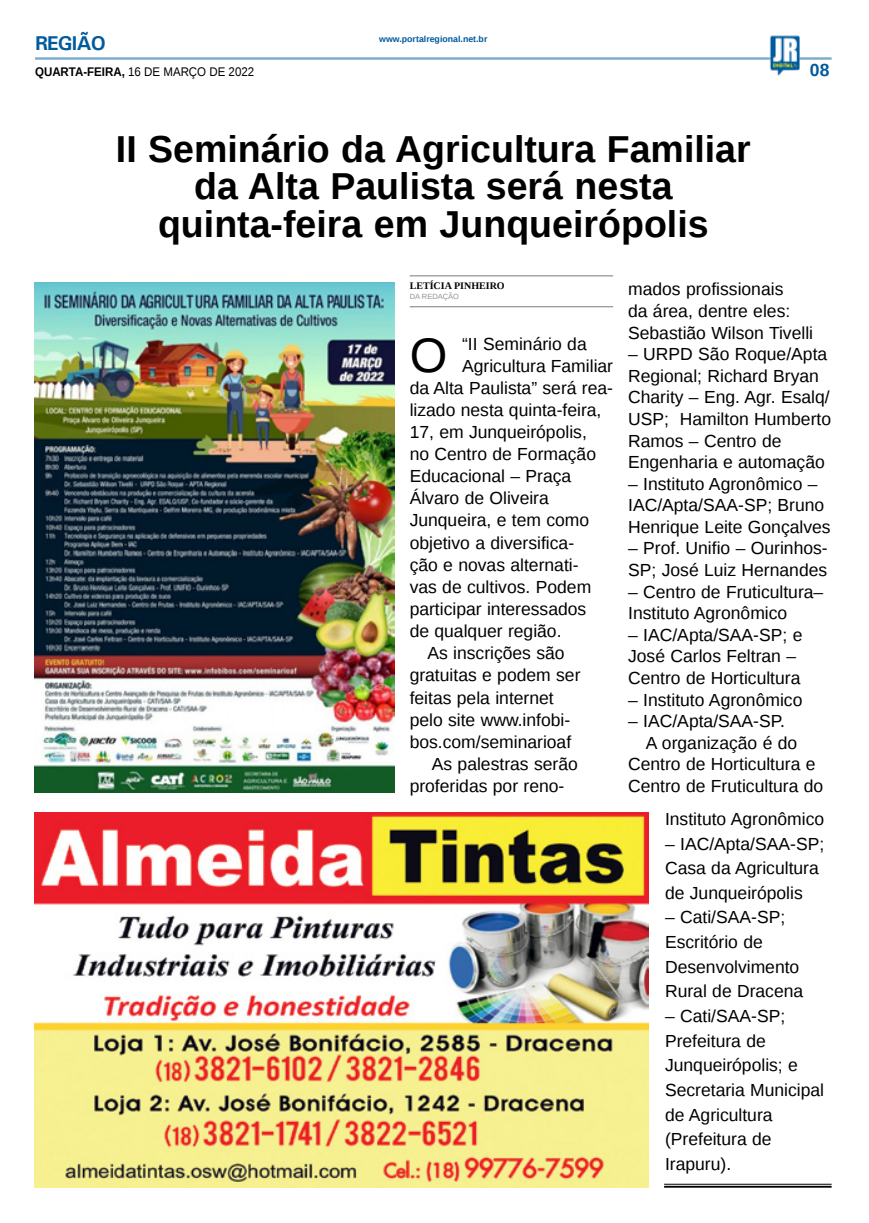
<style>
.page{position:relative;width:869px;height:1223px;background:#fff}
.page>*{position:absolute;margin:0;border:0;box-sizing:border-box;transform-origin:0 0}
.MATÉRIA{font:48.38px "Liberation Sans";color:#000}
.TÍTULO{font:700 37.5px/37.5px "Liberation Sans";color:#000;text-align:center}
.TITULO_PG{font:700 20px "Univers";letter-spacing:-.04em;color:#005a9e}
.MATÉRIA-2{font:17.5px/21.6px "Liberation Sans";color:#000}
.TÍTULO-2{font:700 17.5px "Liberation Sans";color:#005a9e}
.DATA_PG{font:12.5px "Liberation Sans";color:#000;scale:.92 1}
.CRÉDITO_NOME{font:700 10px "Liberation Serif";color:#000}
.DATA_PG-2{font:700 8.75px "Liberation Sans";color:#005a9e}
.CRÉDITO_MATÉRIA{font:7.5px "Liberation Sans";color:#939598}
.s1{font-weight:700}
</style>
<div class="page">
<hr style="left:35px;top:57px;width:796px;height:3px;background:#005a9e">
<img style="left:769px;top:36px;width:30px;height:40px">
<img style="left:35px;top:812px;width:613px;height:375px">
<hr style="left:663px;top:1183px;width:168px;height:1px;background:#000">
<hr style="left:663px;top:1185px;width:168px;height:2px;background:#000">
<img style="left:35px;top:282px;width:359px;height:510px">
<hr style="left:409px;top:275px;width:204px;height:1px;background:#939598">
<hr style="left:409px;top:306px;width:204px;height:1px;background:#939598">
<p class="TITULO_PG" style="left:35px;top:31px;width:72px">REGIÃO</p>
<p class="DATA_PG" style="left:35px;top:65px;width:240px"><span class="s1">QUARTA-FEIRA,</span> 16 DE MARÇO DE 2022</p>
<p class="DATA_PG-2" style="left:379px;top:33px;width:110px">www.portalregional.net.br</p>
<p class="TÍTULO-2" style="left:809px;top:58px;width:21px">08</p>
<p class="TÍTULO" style="left:116px;top:129px;width:636px">II Seminário da Agricultura Familiar da Alta Paulista será nesta</p>
<p class="TÍTULO" style="left:158px;top:204px;width:552px">quinta-feira em Junqueirópolis</p>
<p class="CRÉDITO_NOME" style="left:409px;top:279px;width:96px">LETÍCIA PINHEIRO</p>
<p class="CRÉDITO_MATÉRIA" style="left:409px;top:292px;width:51px">DA REDAÇÃO</p>
<p class="MATÉRIA" style="left:409px;top:327px;width:39px">O</p>
<p class="MATÉRIA-2" style="left:462px;top:334px;width:126px">“II Seminário da</p>
<p class="MATÉRIA-2" style="left:628px;top:279px;width:186px">mados profissionais<br>da área, dentre eles:<br>Sebastião Wilson Tivelli</p>
<p class="MATÉRIA-2" style="left:628px;top:344px;width:204px">– URPD São Roque/Apta<br>Regional; Richard Bryan<br>Charity – Eng. Agr. Esalq/<br>USP; Hamilton Humberto<br>Ramos – Centro de<br>Engenharia e automação</p>
<p class="MATÉRIA-2" style="left:628px;top:473px;width:204px">– Instituto Agronômico –<br>IAC/Apta/SAA-SP; Bruno<br>Henrique Leite Gonçalves</p>
<p class="MATÉRIA-2" style="left:628px;top:538px;width:201px">– Prof. Unifio – Ourinhos-<br>SP; José Luiz Hernandes</p>
<p class="MATÉRIA-2" style="left:628px;top:581px;width:197px">– Centro de Fruticultura–<br>Instituto Agronômico</p>
<p class="MATÉRIA-2" style="left:628px;top:624px;width:176px">– IAC/Apta/SAA-SP; e<br>José Carlos Feltran –<br>Centro de Horticultura</p>
<p class="MATÉRIA-2" style="left:628px;top:689px;width:176px">– Instituto Agronômico</p>
<p class="MATÉRIA-2" style="left:628px;top:711px;width:158px">– IAC/Apta/SAA-SP.</p>
<p class="MATÉRIA-2" style="left:628px;top:732px;width:197px;text-align:center">A organização é do<br>Centro de Horticultura e<br>Centro de Fruticultura do</p>
<p class="MATÉRIA-2" style="left:664px;top:808px;width:161px">Instituto Agronômico</p>
<p class="MATÉRIA-2" style="left:664px;top:832px;width:161px;line-height:24.6px">– IAC/Apta/SAA-SP;<br>Casa da Agricultura de Junqueirópolis</p>
<p class="MATÉRIA-2" style="left:664px;top:905px;width:140px;line-height:24.6px">– Cati/SAA-SP;<br>Escritório de<br>Desenvolvimento<br>Rural de Dracena</p>
<p class="MATÉRIA-2" style="left:664px;top:1004px;width:161px;line-height:24.6px">– Cati/SAA-SP;<br>Prefeitura de<br>Junqueirópolis; e<br>Secretaria Municipal de Agricultura (Prefeitura de<br>Irapuru).</p>
<p class="MATÉRIA-2" style="left:462px;top:355px;width:152px">Agricultura Familiar</p>
<p class="MATÉRIA-2" style="left:409px;top:377px;width:205px">da Alta Paulista” será rea-</p>
<p class="MATÉRIA-2" style="left:409px;top:400px;width:193px">lizado nesta quinta-feira,</p>
<p class="MATÉRIA-2" style="left:409px;top:422px;width:179px">17, em Junqueirópolis,</p>
<p class="MATÉRIA-2" style="left:409px;top:444px;width:188px">no Centro de Formação</p>
<p class="MATÉRIA-2" style="left:409px;top:466px;width:163px">Educacional – Praça</p>
<p class="MATÉRIA-2" style="left:409px;top:488px;width:141px">Álvaro de Oliveira</p>
<p class="MATÉRIA-2" style="left:409px;top:510px;width:181px">Junqueira, e tem como</p>
<p class="MATÉRIA-2" style="left:409px;top:532px;width:166px">objetivo a diversifica-</p>
<p class="MATÉRIA-2" style="left:409px;top:554px;width:170px">ção e novas alternati-</p>
<p class="MATÉRIA-2" style="left:409px;top:576px;width:183px">vas de cultivos. Podem</p>
<p class="MATÉRIA-2" style="left:409px;top:599px;width:178px">participar interessados</p>
<p class="MATÉRIA-2" style="left:409px;top:621px;width:153px">de qualquer região.</p>
<p class="MATÉRIA-2" style="left:409px;top:643px;width:172px;line-height:22.1px;text-indent:18px">As inscrições são gratuitas e podem ser feitas pela internet pelo site www.infobi&shy;bos.com/seminarioaf</p>
<p class="MATÉRIA-2" style="left:409px;top:753px;width:169px;line-height:22.1px;text-indent:22px">As palestras serão proferidas por reno-</p>
</div>
